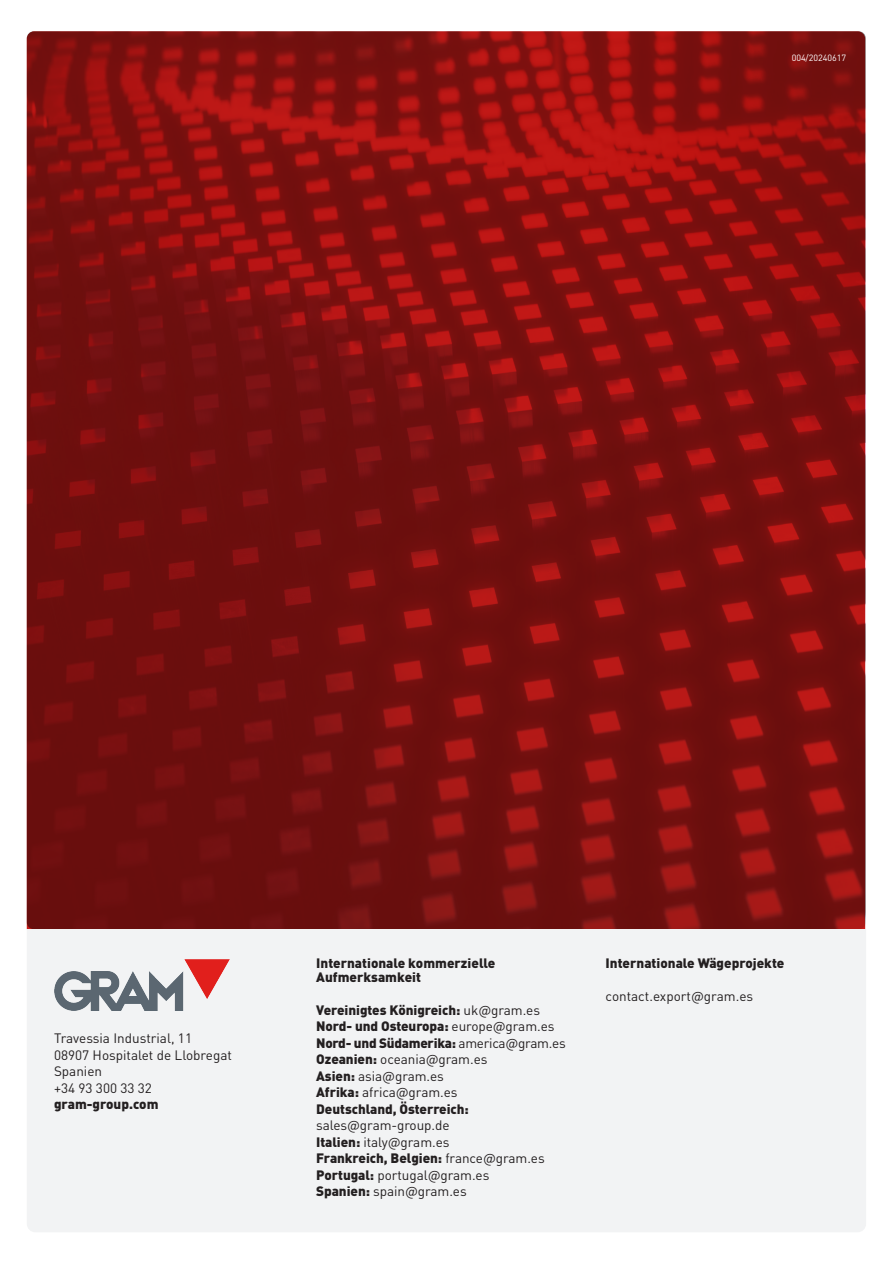
<style>
.page{position:relative;width:893px;height:1263px;background:#fff}
.page>*{position:absolute;margin:0;border:0;box-sizing:border-box;transform-origin:0 0}
.Funciones{font:13.5px "DIN Pro";letter-spacing:-.005em;color:#231f20}
.Funciones-2{font:900 13.5px/13.5px "DIN Pro";letter-spacing:-.005em;color:#231f20}
.Funciones-3{font:9px "DIN Pro";letter-spacing:-.005em;color:#fff}
.s1{font-weight:400}
.s2{font-weight:900}
</style>
<div class="page">
<img style="left:27px;top:31px;width:839px;height:898px">
<div style="left:27px;top:929px;width:839px;height:303px;background:#f2f3f4"></div>
<img style="left:55px;top:959px;width:175px;height:51px">
<p class="Funciones-3" style="left:792px;top:52px;width:56px">004/20240617</p>
<p class="Funciones" style="left:54px;top:1029px;width:140px">Travessia Industrial, 11</p>
<p class="Funciones" style="left:54px;top:1045px;width:179px">08907 Hospitalet de Llobregat</p>
<p class="Funciones" style="left:54px;top:1062px;width:50px">Spanien</p>
<p class="Funciones" style="left:54px;top:1078px;width:100px">+34 93 300 33 32</p>
<p class="Funciones-2" style="left:54px;top:1097px;width:106px">gram-group.com</p>
<p class="Funciones-2" style="left:316px;top:956px;width:181px">Internationale kommerzielle<br>Aufmerksamkeit</p>
<p class="Funciones-2" style="left:316px;top:1002px;width:225px">Vereinigtes Königreich: <span class="s1">uk@gram.es</span></p>
<p class="Funciones-2" style="left:316px;top:1019px;width:240px">Nord- und Osteuropa: <span class="s1">europe@gram.es</span></p>
<p class="Funciones-2" style="left:316px;top:1035px;width:251px">Nord- und Südamerika: <span class="s1">america@gram.es</span></p>
<p class="Funciones" style="left:316px;top:1050px;width:173px"><span class="s2">Ozeanien:</span> oceania@gram.es</p>
<p class="Funciones" style="left:316px;top:1066px;width:129px"><span class="s2">Asien:</span> asia@gram.es</p>
<p class="Funciones" style="left:316px;top:1083px;width:143px"><span class="s2">Afrika:</span> africa@gram.es</p>
<p class="Funciones-2" style="left:316px;top:1101px;width:154px">Deutschland, Österreich:</p>
<p class="Funciones" style="left:316px;top:1116px;width:135px">sales@gram-group.de</p>
<p class="Funciones" style="left:316px;top:1132px;width:135px"><span class="s2">Italien:</span> italy@gram.es</p>
<p class="Funciones-2" style="left:316px;top:1151px;width:230px">Frankreich, Belgien: <span class="s1">france@gram.es</span></p>
<p class="Funciones" style="left:316px;top:1165px;width:175px"><span class="s2">Portugal:</span> portugal@gram.es</p>
<p class="Funciones" style="left:316px;top:1182px;width:152px"><span class="s2">Spanien:</span> spain@gram.es</p>
<p class="Funciones-2" style="left:606px;top:956px;width:180px">Internationale Wägeprojekte</p>
<p class="Funciones" style="left:606px;top:987px;width:149px">contact.export@gram.es</p>
</div>
